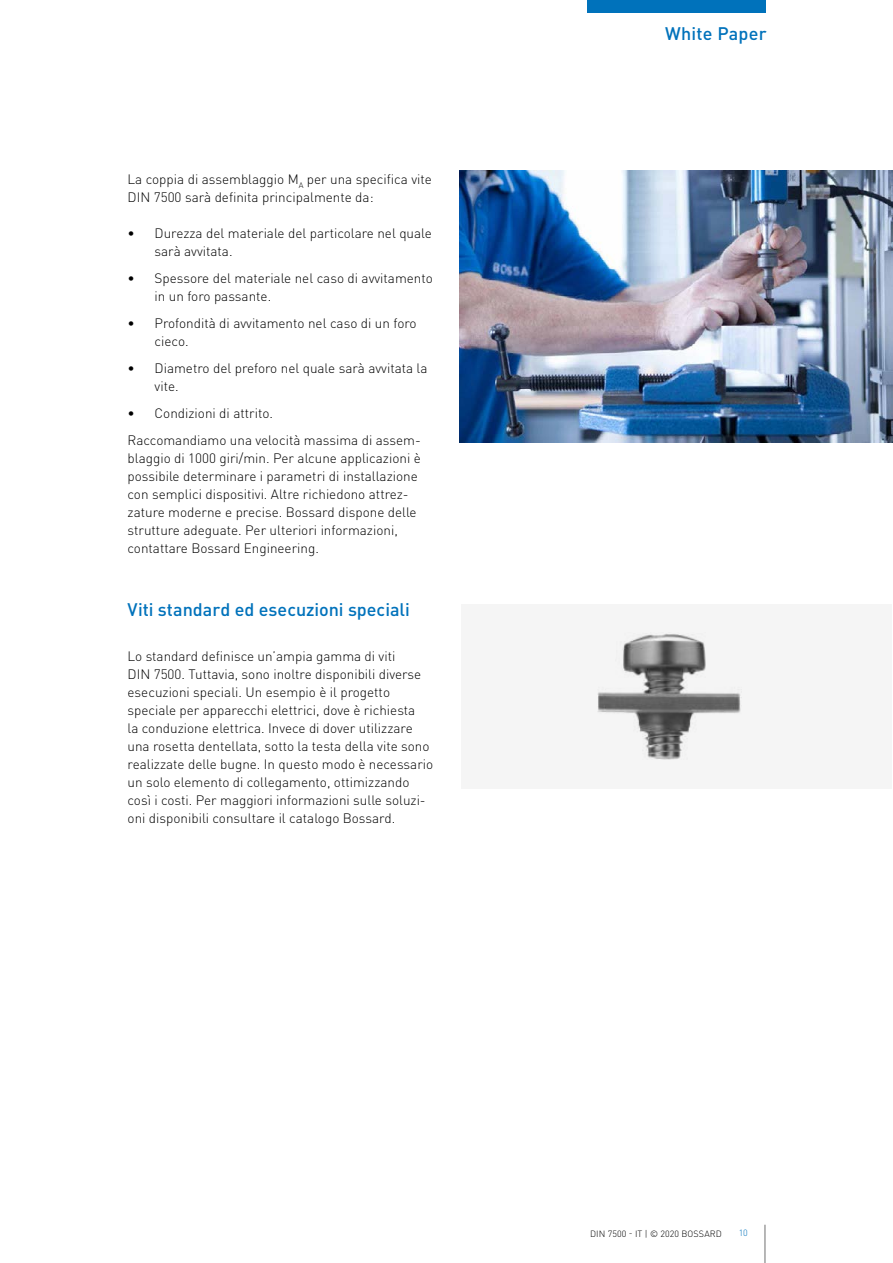
<style>
.page{position:relative;width:893px;height:1263px;background:#fff}
.page>*{position:absolute;margin:0;border:0;box-sizing:border-box;transform-origin:0 0}
.t1{font:500 18px "DINOT";color:#0072bb}
.t2{font:300 13.5px/18px "DINOT";color:#000}
.t3{font:300 9px "DINOT";letter-spacing:.015em;color:#000}
.t4{font:300 9px "DINOT";color:#0072bb}
</style>
<div class="page">
<hr style="left:764px;top:1225px;width:1px;height:38px;background:#706f6f">
<div style="left:587px;top:0;width:178px;height:13px;background:#0072bb"></div>
<img style="left:459px;top:170px;width:434px;height:273px">
<div style="left:461px;top:604px;width:431px;height:184px;background:#f5f5f5"></div>
<img style="left:598px;top:634px;width:143px;height:126px">
<p class="t2" style="left:128px;top:169px;width:306px">La coppia di assemblaggio M<sub>A</sub> per una specifica vite<br>DIN 7500 sarà definita principalmente da:</p>
<p class="t2" style="left:155px;top:223px;width:279px;text-indent:-27px">• Durezza del materiale del particolare nel quale sarà avvitata.</p>
<p class="t2" style="left:155px;top:268px;width:280px;text-indent:-27px">• Spessore del materiale nel caso di avvitamento in un foro passante.</p>
<p class="t2" style="left:155px;top:313px;width:264px;text-indent:-27px">• Profondità di avvitamento nel caso di un foro cieco.</p>
<p class="t2" style="left:155px;top:358px;width:274px;text-indent:-27px">• Diametro del preforo nel quale sarà avvitata la vite.</p>
<p class="t2" style="left:128px;top:399px;width:295px;line-height:27px">• Condizioni di attrito.<br>Raccomandiamo una velocità massima di assem-</p>
<p class="t2" style="left:128px;top:448px;width:295px">blaggio di 1000 giri/min. Per alcune applicazioni è possibile determinare i parametri di installazione con semplici dispositivi. Altre richiedono attrez&shy;zature moderne e precise. Bossard dispone delle strutture adeguate. Per ulteriori informazioni, contattare Bossard Engineering.</p>
<h1 class="t1" style="left:128px;top:597px;width:284px">Viti standard ed esecuzioni speciali</h1>
<p class="t2" style="left:128px;top:646px;width:307px">Lo standard definisce un’ampia gamma di viti<br>DIN 7500. Tuttavia, sono inoltre disponibili diverse esecuzioni speciali. Un esempio è il progetto speciale per apparecchi elettrici, dove è richiesta<br>la conduzione elettrica. Invece di dover utilizzare una rosetta dentellata, sotto la testa della vite sono realizzate delle bugne. In questo modo è necessario un solo elemento di collegamento, ottimizzando così i costi. Per maggiori informazioni sulle soluzi&shy;oni disponibili consultare il catalogo Bossard.</p>
<h1 class="t1" style="left:665px;top:21px;width:103px">White Paper</h1>
<p class="t3" style="left:590px;top:1227px;width:133px">DIN 7500 - IT | © 2020 BOSSARD</p>
<p class="t4" style="left:739px;top:1227px;width:11px">10</p>
</div>
